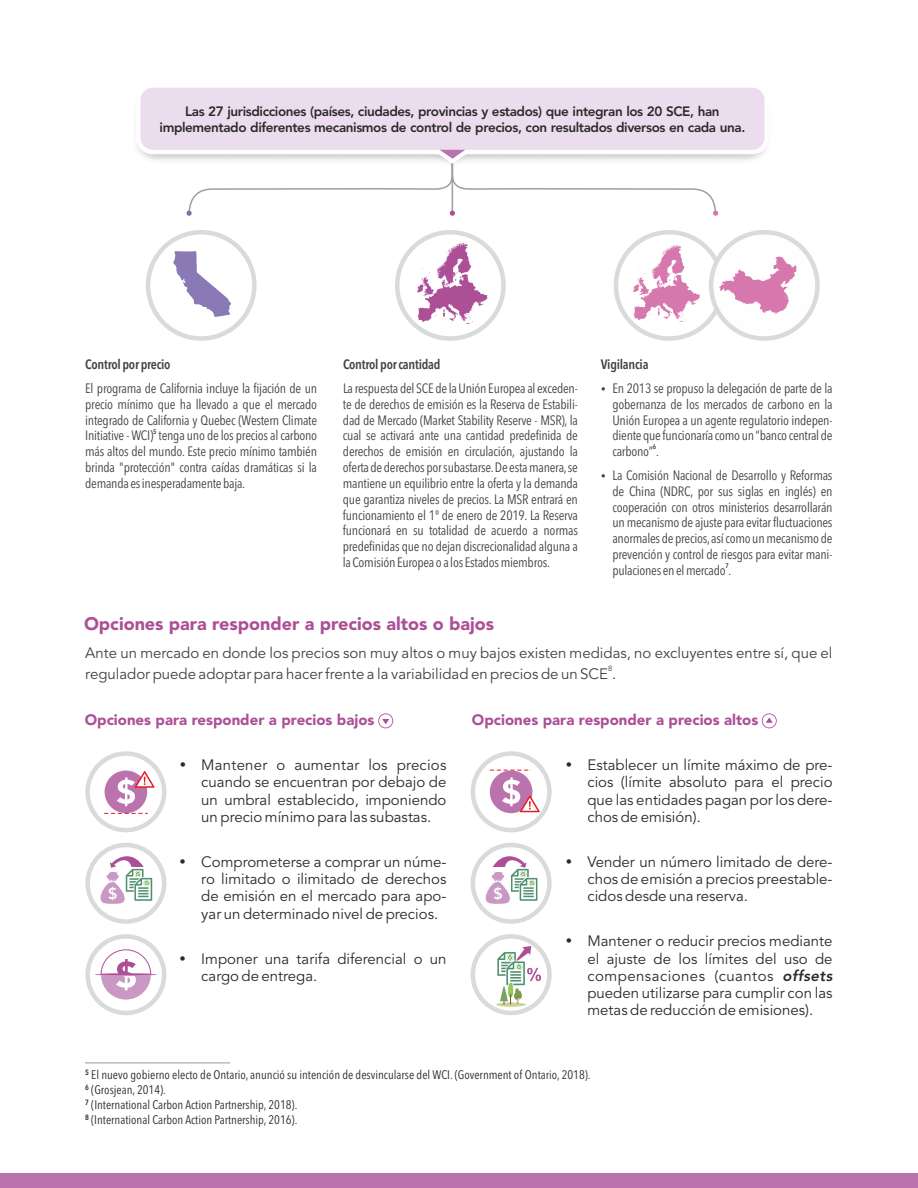
<style>
.page{position:relative;width:918px;height:1188px;background:#fff}
.page>*{position:absolute;margin:0;border:0;box-sizing:border-box;transform-origin:0 0}
.t1{font:900 18px "Avenir LT Std";color:#ac4f97}
.t2{font:800 15.75px "Avenir LT Std";color:#fefefe}
.t3{font:15px/17.2px "Avenir LT Std";color:#2b2a29;text-align:justify}
.t4{font:15px "Avenir LT Std";color:#434242}
.t5{font:900 15px "Avenir LT Std";color:#ac4f97}
.t6{font:condensed 13.5px/15.9px "Avenir Next LT Pro";letter-spacing:-.02em;color:#434242;text-align:justify}
.t7{font:800 13.5px/15.9px "Avenir LT Std";letter-spacing:-.03em;color:#2b2a29;text-align:center}
.t8{font:600 condensed 13.5px "Avenir Next LT Pro";letter-spacing:-.02em;color:#434242}
.t9{font:condensed 12.3px/14.7px "Avenir Next LT Pro";color:#2b2a29}
.t10{font:600 condensed 7.65px/14.9px "Avenir Next LT Pro";color:#2b2a29;text-align:justify}
.t11{font:7.5px "Avenir LT Std";color:#434242}
.t12{font:600 condensed 6.75px "Avenir Next LT Pro";color:#434242}
.s1{font-weight:800;font-style:italic}
</style>
<div class="page">
<hr style="left:85px;top:1063px;width:145px;height:1px;background:#2b2a29">
<svg style="left:762px;top:713px;width:15px;height:15px"></svg>
<svg style="left:378px;top:713px;width:15px;height:15px"></svg>
<div style="left:85px;top:934px;width:81px;height:81px;border:4px solid #d9dada;border-radius:50%"></div>
<div style="left:136px;top:87px;width:630px;height:74px;background:#ecddee"></div>
<svg style="left:187px;top:148px;width:531px;height:68px"></svg>
<div style="left:395px;top:230px;width:111px;height:111px;border:4px solid #d9dada;border-radius:50%"></div>
<div style="left:146px;top:230px;width:111px;height:111px;border:4px solid #d9dada;border-radius:50%"></div>
<svg style="left:173px;top:251px;width:58px;height:66px"></svg>
<svg style="left:417px;top:243px;width:70px;height:81px"></svg>
<div style="left:614px;top:230px;width:110px;height:111px;border:4px solid #d9dada;border-radius:50%"></div>
<svg style="left:633px;top:245px;width:67px;height:77px"></svg>
<svg style="left:709px;top:230px;width:111px;height:111px"></svg>
<svg style="left:719px;top:256px;width:78px;height:58px"></svg>
<div style="left:0;top:1174px;width:918px;height:14px;background:#ba73ad"></div>
<div style="left:471px;top:751px;width:81px;height:81px;border:4px solid #d9dada;border-radius:50%"></div>
<svg style="left:487px;top:768px;width:48px;height:48px"></svg>
<svg style="left:502px;top:777px;width:38px;height:35px"></svg>
<svg style="left:490px;top:770px;width:41px;height:1px"></svg>
<svg style="left:100px;top:949px;width:52px;height:51px"></svg>
<hr style="left:94px;top:974px;width:63px;height:2px;background:#ac4f97;border-radius:50%">
<div style="left:85px;top:751px;width:81px;height:81px;border:4px solid #d9dada;border-radius:50%"></div>
<svg style="left:102px;top:768px;width:48px;height:48px"></svg>
<svg style="left:117px;top:771px;width:38px;height:35px"></svg>
<svg style="left:104px;top:813px;width:44px;height:1px"></svg>
<div style="left:471px;top:843px;width:81px;height:81px;border:4px solid #d9dada;border-radius:50%"></div>
<svg style="left:482px;top:856px;width:56px;height:51px"></svg>
<div style="left:85px;top:843px;width:81px;height:81px;border:4px solid #d9dada;border-radius:50%"></div>
<svg style="left:97px;top:856px;width:56px;height:51px"></svg>
<div style="left:471px;top:934px;width:81px;height:81px;border:4px solid #d9dada;border-radius:50%"></div>
<svg style="left:495px;top:946px;width:46px;height:69px"></svg>
<p class="t7" style="left:160px;top:104px;width:587px">Las 27 jurisdicciones (países, ciudades, provincias y estados) que integran los 20 SCE, han implementado diferentes mecanismos de control de precios, con resultados diversos en cada una.</p>
<p class="t8" style="left:85px;top:359px;width:87px">Control por precio</p>
<p class="t6" style="left:85px;top:381px;width:233px">El programa de California incluye la fijación de un precio mínimo que ha llevado a que el mercado integrado de California y Quebec (Western Climate</p>
<p class="t12" style="left:153px;top:429px;width:5px">5</p>
<p class="t6" style="left:85px;top:429px;width:233px">Initiative - WCI) tenga uno de los precios al carbono más altos del mundo. Este precio mínimo también brinda "protección" contra caídas dramáticas si la demanda es inesperadamente baja.</p>
<p class="t8" style="left:343px;top:359px;width:99px">Control por cantidad</p>
<p class="t6" style="left:343px;top:381px;width:237px">La respuesta del SCE de la Unión Europea al exceden&shy;te de derechos de emisión es la Reserva de Estabili&shy;dad de Mercado (Market Stability Reserve - MSR), la cual se activará ante una cantidad predefinida de derechos de emisión en circulación, ajustando la oferta de derechos por subastarse.De esta manera,se mantiene un equilibrio entre la oferta y la demanda que garantiza niveles de precios. La MSR entrará en funcionamiento el 1º de enero de 2019. La Reserva funcionará en su totalidad de acuerdo a normas predefinidas que no dejan discrecionalidad alguna a la Comisión Europea o a los Estados miembros.</p>
<h1 class="t1" style="left:84px;top:617px;width:412px">Opciones para responder a precios altos o bajos</h1>
<p class="t8" style="left:601px;top:359px;width:49px">Vigilancia</p>
<p class="t6" style="left:612px;top:381px;width:222px">En 2013 se propuso la delegación de parte de la gobernanza de los mercados de carbono en la Unión Europea a un agente regulatorio indepen&shy;diente que funcionaría como un “banco central de</p>
<p class="t12" style="left:653px;top:444px;width:5px">6</p>
<p class="t6" style="left:612px;top:441px;width:222px;line-height:23.7px">carbono” .<br>La Comisión Nacional de Desarrollo y Reformas</p>
<p class="t6" style="left:612px;top:484px;width:222px">de China (NDRC, por sus siglas en inglés) en cooperación con otros ministerios desarrollarán un mecanismo de ajuste para evitar fluctuaciones anormales de precios,así como un mecanismo de prevención y control de riesgos para evitar mani-</p>
<p class="t12" style="left:725px;top:563px;width:5px">7</p>
<p class="t6" style="left:612px;top:564px;width:121px">pulaciones en el mercado .</p>
<p class="t4" style="left:85px;top:647px;width:749px">Ante un mercado en donde los precios son muy altos o muy bajos existen medidas, no excluyentes entre sí, que el</p>
<p class="t11" style="left:608px;top:665px;width:6px">8</p>
<p class="t4" style="left:85px;top:667px;width:533px">regulador puede adoptar para hacer frente a la variabilidad en precios de un SCE .</p>
<p class="t5" style="left:85px;top:713px;width:291px">Opciones para responder a precios bajos</p>
<p class="t5" style="left:472px;top:713px;width:288px">Opciones para responder a precios altos</p>
<p class="t3" style="left:587px;top:758px;width:247px">Establecer un límite máximo de pre&shy;cios (límite absoluto para el precio que las entidades pagan por los dere&shy;chos de emisión).</p>
<p class="t3" style="left:587px;top:854px;width:247px">Vender un número limitado de dere&shy;chos de emisión a precios preestable&shy;cidos desde una reserva.</p>
<p class="t3" style="left:587px;top:934px;width:247px">Mantener o reducir precios mediante el ajuste de los límites del uso de compensaciones (cuantos <span class="s1">offsets </span>pueden utilizarse para cumplir con las metas de reducción de emisiones).</p>
<p class="t3" style="left:201px;top:758px;width:247px">Mantener o aumentar los precios cuando se encuentran por debajo de un umbral establecido, imponiendo un precio mínimo para las subastas.</p>
<p class="t3" style="left:201px;top:854px;width:247px">Comprometerse a comprar un núme&shy;ro limitado o ilimitado de derechos de emisión en el mercado para apo&shy;yar un determinado nivel de precios.</p>
<p class="t3" style="left:201px;top:951px;width:247px">Imponer una tarifa diferencial o un cargo de entrega.</p>
<p class="t2" style="left:108px;top:887px;width:11px">$</p>
<p class="t2" style="left:494px;top:887px;width:11px">$</p>
<p class="t9" style="left:91px;top:1069px;width:501px">El nuevo gobierno electo de Ontario, anunció su intención de desvincularse del WCI. (Government of Ontario, 2018). (Grosjean, 2014).<br>(International Carbon Action Partnership, 2018).<br>(International Carbon Action Partnership, 2016).</p>
<p class="t10" style="left:85px;top:1066px;width:5px">5<br>6<br>7<br>8</p>
</div>
